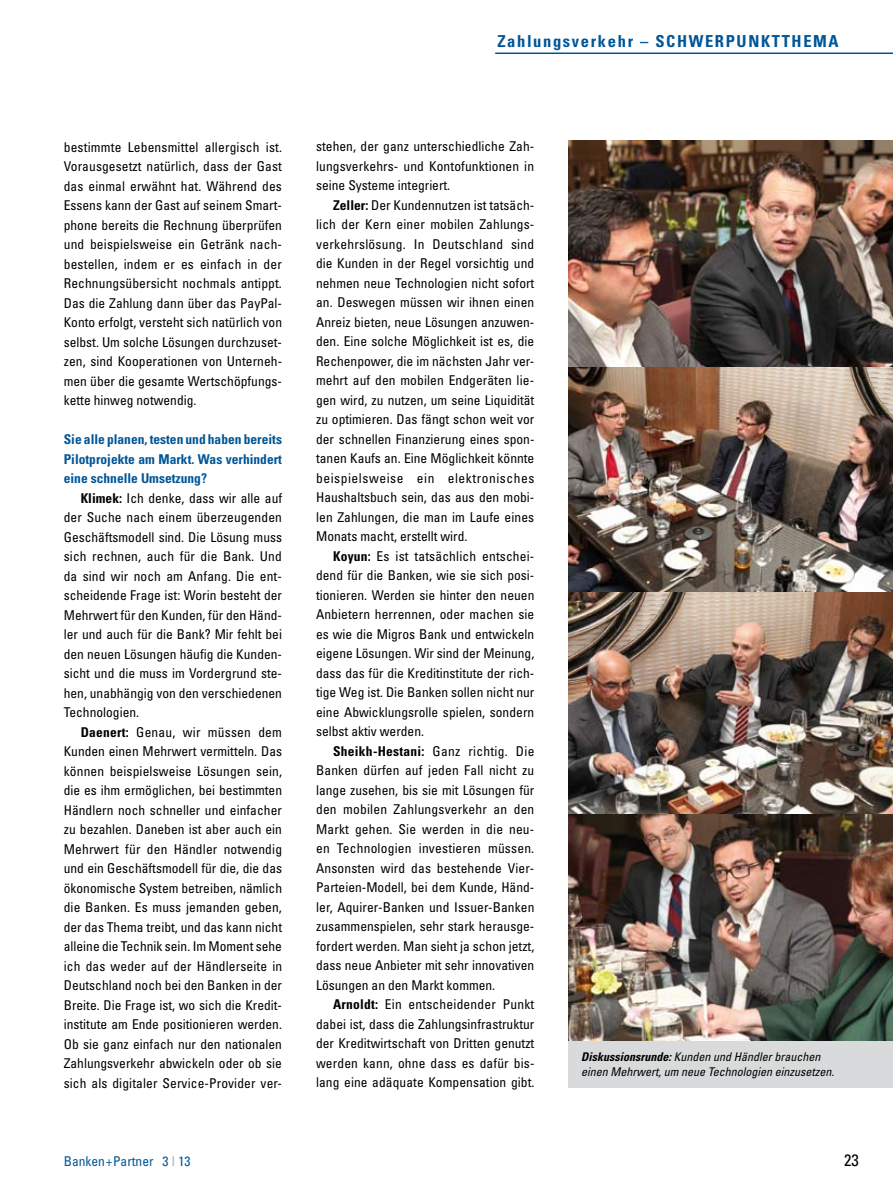
<style>
.page{position:relative;width:893px;height:1191px;background:#fff}
.page>*{position:absolute;margin:0;border:0;box-sizing:border-box;transform-origin:0 0}
.t1{font:700 condensed 16.5px "Univers LT Std";letter-spacing:.1em;color:#005697}
.t2{font:condensed 16.5px "Univers LT Std";color:#000}
.t3{font:condensed 13.5px/19.5px "Univers LT Std";color:#000;text-align:justify}
.t4{font:700 condensed 13.5px/19.5px "Univers LT Std";color:#005697;text-align:justify}
.t5{font:condensed 13.5px "Univers LT Std";color:#005697}
.t6{font:italic condensed 12px/15px "Univers LT Std";color:#000}
.s1{font-weight:700}
.s2{color:#b1b3b4}
</style>
<div class="page">
<img style="left:568px;top:591px;width:325px;height:224px">
<img style="left:568px;top:366px;width:325px;height:225px">
<img style="left:568px;top:140px;width:325px;height:226px">
<img style="left:568px;top:815px;width:325px;height:225px">
<div style="left:568px;top:1041px;width:325px;height:47px;background:#d9dadb"></div>
<hr style="left:495px;top:53px;width:398px;height:1px;background:#005697">
<p class="t1" style="left:497px;top:31px;width:343px">Zahlungsverkehr – SCHWERPUNKTTHEMA</p>
<p class="t3" style="left:64px;top:137px;width:220px">bestimmte Lebensmittel allergisch ist.<br>Vorausgesetzt natürlich, dass der Gast das einmal erwähnt hat. Während des Essens kann der Gast auf seinem Smart&shy;phone bereits die Rechnung überprüfen und beispielsweise ein Getränk nach&shy;bestellen, indem er es einfach in der Rechnungsübersicht nochmals antippt.<br>Das die Zahlung dann über das PayPal-Konto erfolgt, versteht sich natürlich von selbst. Um solche Lösungen durchzuset&shy;zen, sind Kooperationen von Unterneh&shy;men über die gesamte Wertschöpfungs&shy;kette hinweg notwendig.</p>
<p class="t4" style="left:64px;top:429px;width:220px">Sie alle planen, testen und haben bereits Pilotprojekte am Markt. Was verhindert eine schnelle Umsetzung?</p>
<p class="t3" style="left:64px;top:488px;width:220px;text-indent:17px"><span class="s1">Klimek:</span> Ich denke, dass wir alle auf der Suche nach einem überzeugenden Geschäftsmodell sind. Die Lösung muss sich rechnen, auch für die Bank. Und da sind wir noch am Anfang. Die ent&shy;scheidende Frage ist: Worin besteht der Mehrwert für den Kunden, für den Händ&shy;ler und auch für die Bank? Mir fehlt bei den neuen Lösungen häufig die Kunden&shy;sicht und die muss im Vordergrund ste&shy;hen, unabhängig von den verschiedenen Technologien.</p>
<p class="t3" style="left:64px;top:722px;width:220px;text-align:left;text-indent:17px"><span class="s1">Daenert:</span> Genau, wir müssen dem Kunden einen Mehrwert vermitteln. Das können beispielsweise Lösungen sein, die es ihm ermöglichen, bei bestimmten Händlern noch schneller und einfacher zu bezahlen. Daneben ist aber auch ein Mehrwert für den Händler notwendig und ein Geschäftsmodell für die, die das ökonomische System betreiben, nämlich die Banken. Es muss jemanden geben, der das Thema treibt, und das kann nicht alleine die Technik sein. Im Moment sehe ich das weder auf der Händlerseite in Deutschland noch bei den Banken in der Breite. Die Frage ist, wo sich die Kredit&shy;institute am Ende positionieren werden.<br>Ob sie ganz einfach nur den nationalen Zahlungsverkehr abwickeln oder ob sie sich als digitaler Service-Provider ver-</p>
<p class="t5" style="left:64px;top:1152px;width:128px">Banken+Partner 3 <span class="s2">I</span> 13</p>
<p class="t3" style="left:316px;top:136px;width:220px">stehen, der ganz unterschiedliche Zah&shy;lungsverkehrs- und Kontofunktionen in seine Systeme integriert.</p>
<p class="t3" style="left:316px;top:195px;width:220px;text-indent:17px"><span class="s1">Zeller:</span> Der Kundennutzen ist tatsäch&shy;lich der Kern einer mobilen Zahlungs&shy;verkehrslösung. In Deutschland sind die Kunden in der Regel vorsichtig und nehmen neue Technologien nicht sofort an. Deswegen müssen wir ihnen einen Anreiz bieten, neue Lösungen anzuwen&shy;den. Eine solche Möglichkeit ist es, die Rechenpower, die im nächsten Jahr ver&shy;mehrt auf den mobilen Endgeräten lie&shy;gen wird, zu nutzen, um seine Liquidität zu optimieren. Das fängt schon weit vor der schnellen Finanzierung eines spon&shy;tanen Kaufs an. Eine Möglichkeit könnte beispielsweise ein elektronisches Haushaltsbuch sein, das aus den mobi&shy;len Zahlungen, die man im Laufe eines Monats macht, erstellt wird.</p>
<p class="t3" style="left:316px;top:546px;width:220px;text-indent:17px"><span class="s1">Koyun:</span> Es ist tatsächlich entschei&shy;dend für die Banken, wie sie sich posi&shy;tionieren. Werden sie hinter den neuen Anbietern herrennen, oder machen sie es wie die Migros Bank und entwickeln eigene Lösungen. Wir sind der Meinung, dass das für die Kreditinstitute der rich&shy;tige Weg ist. Die Banken sollen nicht nur eine Abwicklungsrolle spielen, sondern selbst aktiv werden.</p>
<p class="t3" style="left:316px;top:741px;width:220px;text-indent:17px"><span class="s1">Sheikh-Hestani:</span> Ganz richtig. Die Banken dürfen auf jeden Fall nicht zu lange zusehen, bis sie mit Lösungen für den mobilen Zahlungsverkehr an den Markt gehen. Sie werden in die neu&shy;en Technologien investieren müssen.<br>Ansonsten wird das bestehende Vier-Parteien-Modell, bei dem Kunde, Händ&shy;ler, Aquirer-Banken und Issuer-Banken zusammenspielen, sehr stark herausge&shy;fordert werden. Man sieht ja schon jetzt, dass neue Anbieter mit sehr innovativen Lösungen an den Markt kommen.</p>
<p class="t3" style="left:316px;top:994px;width:220px;text-indent:17px"><span class="s1">Arnoldt:</span> Ein entscheidender Punkt dabei ist, dass die Zahlungsinfrastruktur der Kreditwirtschaft von Dritten genutzt werden kann, ohne dass es dafür bis&shy;lang eine adäquate Kompensation gibt.</p>
<p class="t6" style="left:581px;top:1049px;width:254px"><span class="s1">Diskussionsrunde:</span> Kunden und Händler brauchen einen Mehrwert, um neue Technologien einzusetzen.</p>
<p class="t2" style="left:844px;top:1149px;width:16px">23</p>
</div>
